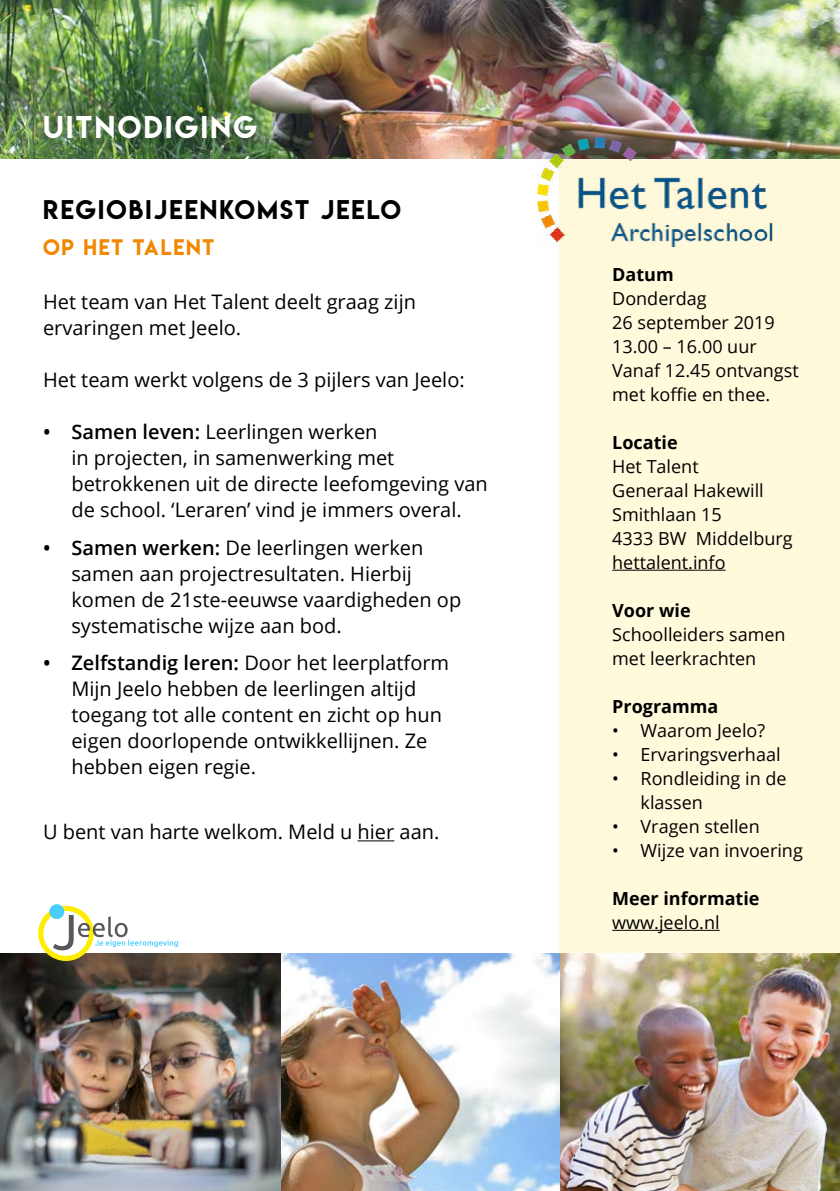
<style>
.page{position:relative;width:840px;height:1191px;background:#fff}
.page>*{position:absolute;margin:0;border:0;box-sizing:border-box;transform-origin:0 0}
.t1{font:28px "Lemon Milk";letter-spacing:.09em;color:#fff}
.t2{font:24px "Lemon Milk";letter-spacing:.09em;color:#000}
.t3{font:20px/26px "Open Sans";color:#000}
.t4{font:20px "Lemon Milk";letter-spacing:.09em;color:#f18800}
.t5{font:18px/24px "Open Sans";color:#000}
.t6{font:700 18px "Open Sans";color:#000}
.s1{font-weight:600}
</style>
<div class="page">
<div style="left:559px;top:159px;width:280px;height:794px;background:#fffadc"></div>
<img style="left:0;top:0;width:839px;height:159px">
<img style="left:559px;top:953px;width:280px;height:238px">
<img style="left:280px;top:953px;width:279px;height:238px">
<hr style="left:357px;top:840px;width:37px;height:1px;background:#000">
<hr style="left:612px;top:570px;width:113px;height:1px;background:#000">
<hr style="left:612px;top:930px;width:107px;height:1px;background:#000">
<img style="left:0;top:953px;width:280px;height:238px">
<svg style="left:42px;top:910px;width:48px;height:48px"></svg>
<div style="left:38px;top:905px;width:56px;height:56px;border:5px solid #ffed00;border-radius:50%"></div>
<div style="left:49px;top:904px;width:15px;height:15px;background:#4accfe;border-radius:50%"></div>
<svg style="left:53px;top:915px;width:125px;height:35px"></svg>
<img style="left:537px;top:137px;width:237px;height:110px">
<h1 class="t1" style="left:43px;top:107px;width:215px">UITNODIGING</h1>
<p class="t2" style="left:43px;top:192px;width:359px">REGIOBIJEENKOMST JEELO</p>
<p class="t4" style="left:43px;top:233px;width:172px">OP HET TALENT</p>
<p class="t3" style="left:43px;top:288px;width:374px">Het team van Het Talent deelt graag zijn ervaringen met Jeelo.</p>
<p class="t3" style="left:43px;top:366px;width:423px">Het team werkt volgens de 3 pijlers van Jeelo:</p>
<p class="t3" style="left:71px;top:418px;width:418px;text-indent:-28px"><span class="s1">• Samen leven:</span> Leerlingen werken<br>in projecten, in samenwerking met betrokkenen uit de directe leefomgeving van de school. ‘Leraren’ vind je immers overal.</p>
<p class="t3" style="left:71px;top:534px;width:391px;text-indent:-28px"><span class="s1">• Samen werken:</span> De leerlingen werken samen aan projectresultaten. Hierbij komen de 21ste-eeuwse vaardigheden op systematische wijze aan bod.</p>
<p class="t3" style="left:71px;top:649px;width:379px;text-indent:-28px"><span class="s1">• Zelfstandig leren:</span> Door het leerplatform Mijn Jeelo hebben de leerlingen altijd toegang tot alle content en zicht op hun eigen doorlopende ontwikkellijnen. Ze hebben eigen regie.</p>
<p class="t3" style="left:43px;top:818px;width:397px">U bent van harte welkom. Meld u hier aan.</p>
<p class="t6" style="left:612px;top:261px;width:63px">Datum</p>
<p class="t5" style="left:612px;top:286px;width:188px">Donderdag<br>26 september 2019<br>13.00 – 16.00 uur<br>Vanaf 12.45 ontvangst met koffie en thee.</p>
<p class="t6" style="left:612px;top:429px;width:67px">Locatie</p>
<p class="t5" style="left:612px;top:454px;width:182px">Het Talent<br>Generaal Hakewill<br>Smithlaan 15<br>4333 BW Middelburg hettalent.info</p>
<p class="t6" style="left:612px;top:597px;width:80px">Voor wie</p>
<p class="t5" style="left:612px;top:622px;width:175px">Schoolleiders samen met leerkrachten</p>
<p class="t6" style="left:612px;top:693px;width:108px">Programma</p>
<p class="t5" style="left:612px;top:718px;width:154px">• Waarom Jeelo?</p>
<p class="t5" style="left:612px;top:742px;width:170px">• Ervaringsverhaal</p>
<p class="t5" style="left:640px;top:766px;width:147px;text-indent:-28px">• Rondleiding in de klassen</p>
<p class="t5" style="left:612px;top:814px;width:149px">• Vragen stellen</p>
<p class="t5" style="left:612px;top:838px;width:192px">• Wijze van invoering</p>
<p class="t6" style="left:612px;top:885px;width:149px">Meer informatie</p>
<p class="t5" style="left:612px;top:910px;width:109px">www.jeelo.nl</p>
</div>
